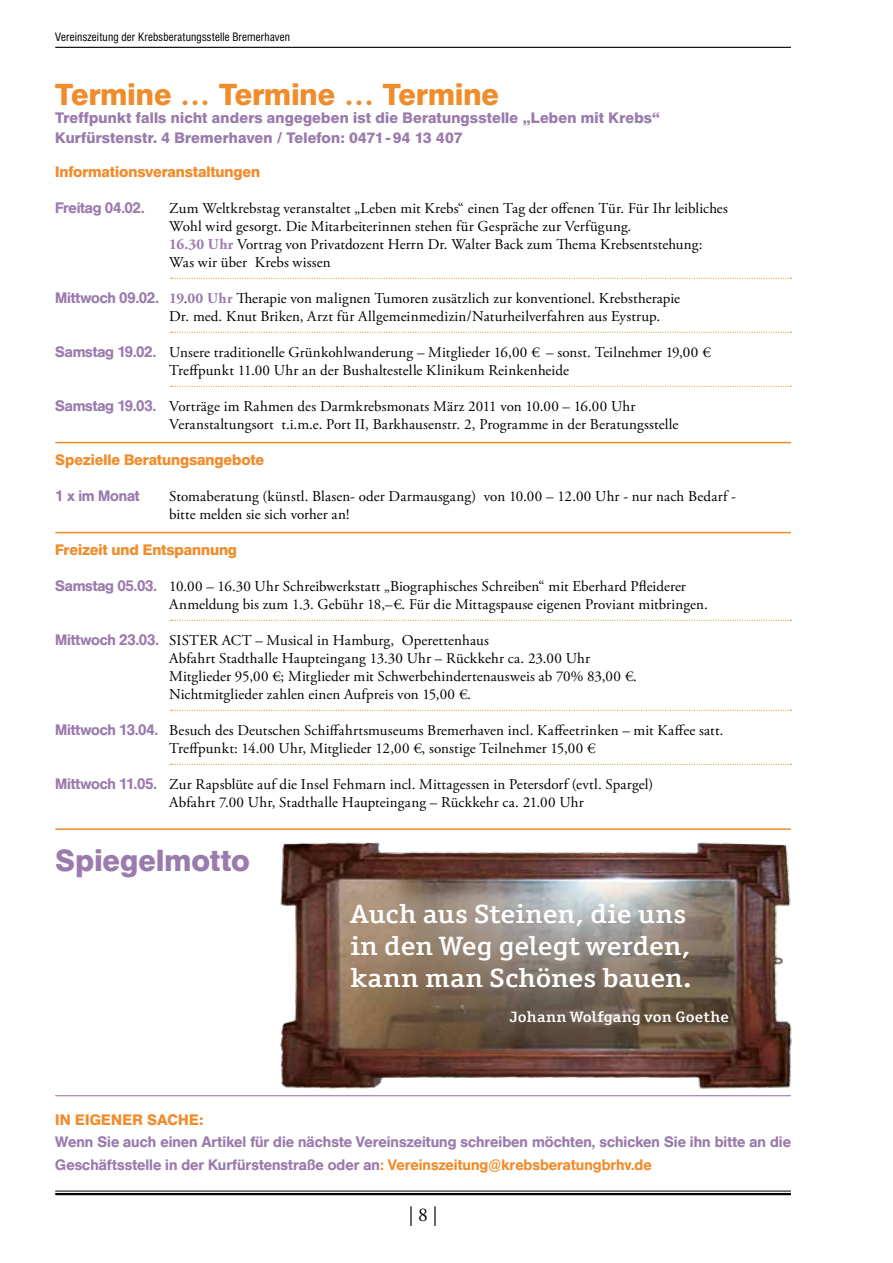
<style>
.page{position:relative;width:893px;height:1263px;background:#fff}
.page>*{position:absolute;margin:0;border:0;box-sizing:border-box;transform-origin:0 0}
.t1{font:600 30px "Helvetica BQ";letter-spacing:.005em;color:#ef8d2d}
.t2{font:600 30px "Helvetica BQ";letter-spacing:.005em;color:#9b7aad}
.t3{font:500 26.55px/32px "Officina Ser ITC";color:#fff;scale:1.18 1}
.t4{font:19.5px "Adobe Garamond Pro";color:#000}
.t5{font:500 15.15px "Officina Ser ITC";letter-spacing:.01em;color:#fff;scale:1.18 1}
.t6{font:15px/18px "Adobe Garamond Pro";letter-spacing:.01em;color:#000}
.t7{font:500 15px/22.5px "Helvetica BQ";letter-spacing:.005em;color:#9b7aad}
.t8{font:600 15px/19.5px "Helvetica BQ";letter-spacing:.015em;color:#9b7aad}
.t9{font:600 15px "Helvetica BQ";letter-spacing:-.005em;color:#ef8d2d}
.t10{font:500 15px "Helvetica BQ";letter-spacing:-.015em;color:#9b7aad}
.t11{font:12px "Helvetica Two BQ";letter-spacing:.02em;color:#000}
.s1{font-weight:700;color:#9b7aad}
.s2{font-family:"Helvetica BQ";font-weight:500;color:#9b7aad}
.s3{color:#ef8d2d}
</style>
<div class="page">
<hr style="left:55px;top:1191px;width:736px;height:1px;background:#000">
<hr style="left:55px;top:1193px;width:736px;height:2px;background:#000">
<hr style="left:55px;top:47px;width:736px;height:1px;background:#000">
<hr style="left:55px;top:1095px;width:736px;height:1px;background:#9b7aad">
<img style="left:263px;top:842px;width:529px;height:255px">
<svg style="left:171px;top:278px;width:620px;height:1px"></svg>
<svg style="left:171px;top:332px;width:620px;height:1px"></svg>
<svg style="left:171px;top:386px;width:620px;height:1px"></svg>
<hr style="left:55px;top:442px;width:736px;height:1px;background:#ef8d2d">
<hr style="left:55px;top:532px;width:736px;height:1px;background:#ef8d2d">
<svg style="left:171px;top:620px;width:620px;height:1px"></svg>
<svg style="left:171px;top:710px;width:620px;height:1px"></svg>
<svg style="left:171px;top:764px;width:620px;height:1px"></svg>
<hr style="left:55px;top:828px;width:736px;height:2px;background:#ef8d2d">
<p class="t11" style="left:55px;top:30px;width:236px">Vereinszeitung der Krebsberatungsstelle Bremerhaven</p>
<h1 class="t1" style="left:55px;top:76px;width:445px">Termine … Termine … Termine</h1>
<p class="t8" style="left:55px;top:108px;width:606px">Treffpunkt falls nicht anders angegeben ist die Beratungsstelle „Leben mit Krebs“<br>Kurfürstenstr. 4 Bremerhaven / Telefon: 0471-94 13 407</p>
<p class="t9" style="left:55px;top:162px;width:206px">Informationsveranstaltungen</p>
<p class="t10" style="left:55px;top:199px;width:91px">Freitag 04.02.</p>
<p class="t6" style="left:169px;top:200px;width:560px">Zum Weltkrebstag veranstaltet „Leben mit Krebs“ einen Tag der offenen Tür. Für Ihr leibliches Wohl wird gesorgt. Die Mitarbeiterinnen stehen für Gespräche zur Verfügung.<br><span class="s1">16.30 Uhr</span> Vortrag von Privatdozent Herrn Dr. Walter Back zum Thema Krebsentstehung:<br>Was wir über Krebs wissen</p>
<p class="t6" style="left:169px;top:290px;width:512px;text-indent:-114px"><span class="s2">Mittwoch 09.02.</span> <span class="s1">19</span>.<span class="s1">00 Uhr</span> Therapie von malignen Tumoren zusätzlich zur konventionel. Krebstherapie<br>Dr. med. Knut Briken, Arzt für Allgemeinmedizin/Naturheilverfahren aus Eystrup.</p>
<p class="t6" style="left:169px;top:344px;width:542px;text-indent:-114px"><span class="s2">Samstag 19.02.</span> Unsere traditionelle Grünkohlwanderung – Mitglieder 16,00 € – sonst. Teilnehmer 19,00 €<br>Treffpunkt 11.00 Uhr an der Bushaltestelle Klinikum Reinkenheide</p>
<p class="t6" style="left:169px;top:398px;width:511px;text-indent:-114px"><span class="s2">Samstag 19.03.</span> Vorträge im Rahmen des Darmkrebsmonats März 2011 von 10.00 – 16.00 Uhr<br>Veranstaltungsort t.i.m.e. Port II, Barkhausenstr. 2, Programme in der Beratungsstelle</p>
<p class="t9" style="left:55px;top:450px;width:210px">Spezielle Beratungsangebote</p>
<p class="t7" style="left:55px;top:485px;width:86px">1 x im Monat</p>
<p class="t6" style="left:169px;top:488px;width:568px">Stomaberatung (künstl. Blasen- oder Darmausgang) von 10.00 – 12.00 Uhr - nur nach Bedarf - bitte melden sie sich vorher an!</p>
<p class="t9" style="left:55px;top:540px;width:183px">Freizeit und Entspannung</p>
<p class="t6" style="left:169px;top:578px;width:540px;text-indent:-114px"><span class="s2">Samstag 05.03.</span> 10.00 – 16.30 Uhr Schreibwerkstatt „Biographisches Schreiben“ mit Eberhard Pfleiderer<br>Anmeldung bis zum 1.3. Gebühr 18,–€. Für die Mittagspause eigenen Proviant mitbringen.</p>
<p class="t6" style="left:169px;top:632px;width:469px;text-indent:-114px"><span class="s2">Mittwoch 23.03.</span> SISTER ACT – Musical in Hamburg, Operettenhaus<br>Abfahrt Stadthalle Haupteingang 13.30 Uhr – Rückkehr ca. 23.00 Uhr Mitglieder 95,00 €; Mitglieder mit Schwerbehindertenausweis ab 70% 83,00 €.<br>Nichtmitglieder zahlen einen Aufpreis von 15,00 €.</p>
<p class="t6" style="left:169px;top:722px;width:556px;text-indent:-114px"><span class="s2">Mittwoch 13.04.</span> Besuch des Deutschen Schiffahrtsmuseums Bremerhaven incl. Kaffeetrinken – mit Kaffee satt.<br>Treffpunkt: 14.00 Uhr, Mitglieder 12,00 €, sonstige Teilnehmer 15,00 €</p>
<p class="t6" style="left:169px;top:776px;width:486px;text-indent:-114px"><span class="s2">Mittwoch 11.05.</span> Zur Rapsblüte auf die Insel Fehmarn incl. Mittagessen in Petersdorf (evtl. Spargel)<br>Abfahrt 7.00 Uhr, Stadthalle Haupteingang – Rückkehr ca. 21.00 Uhr</p>
<h1 class="t2" style="left:55px;top:841px;width:196px">Spiegelmotto</h1>
<h2 class="t3" style="left:350px;top:898px;width:291px">Auch aus Steinen, die uns in den Weg gelegt werden, kann man Schönes bauen.</h2>
<p class="t5" style="left:510px;top:1008px;width:187px">Johann Wolfgang von Goethe</p>
<p class="t9" style="left:55px;top:1110px;width:31px">In eigener</p>
<p class="t9" style="left:147px;top:1110px;width:58px">Sache :</p>
<p class="t7" style="left:55px;top:1131px;width:737px">Wenn Sie auch einen Artikel für die nächste Vereinszeitung schreiben möchten, schicken Sie ihn bitte an die<br>Geschäftsstelle in der Kurfürstenstraße oder an<span class="s3">: Vereinszeitung@krebsberatungbrhv.de</span></p>
<h3 class="t4" style="left:409px;top:1203px;width:30px">| 8 |</h3>
</div>
